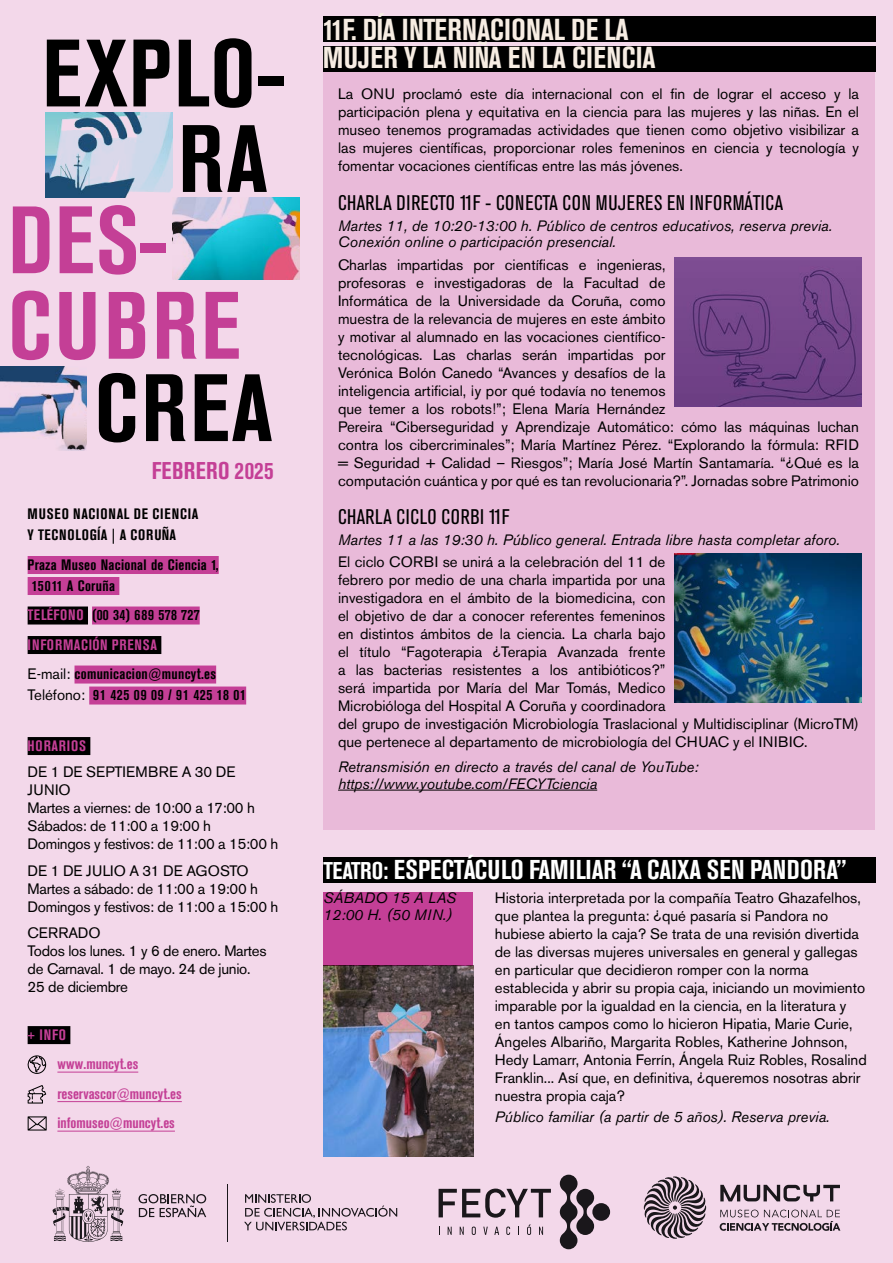
<style>
.page{position:relative;width:893px;height:1263px;background:#f3d8ea}
.page>*{position:absolute;margin:0;border:0;box-sizing:border-box;transform-origin:0 0}
.t1{font:700 condensed 94.5px/85.5px "Akzidenz Grotesk BE";letter-spacing:.02em;color:#000;text-align:right}
.t2{font:700 condensed 94.5px/85.5px "Akzidenz Grotesk BE";letter-spacing:.035em;color:#c43f96}
.tipo_actividad{font:700 condensed 30px/28.5px "Akzidenz Grotesk BE";letter-spacing:.005em;color:#f7ede3}
.tipo_actividad-2{font:700 condensed 27px "Akzidenz Grotesk BE";letter-spacing:-.005em;color:#fff}
.t3{font:700 condensed 24px "Akzidenz Grotesk BE";letter-spacing:.015em;color:#c43f96}
.subtitulo{font:condensed 21px "Akzidenz Grotesk BE";letter-spacing:.02em;color:#000}
.textos{font:15px/18px "Akzidenz Grotesk BE";color:#000}
.textos_taller{font:15px/18px "Akzidenz Grotesk BE";color:#000}
.reservas_publico_etc{font:italic 15px/16.5px "Akzidenz Grotesk BE";color:#000}
.textos-2{font:15px/18px "Akzidenz Grotesk BE";letter-spacing:-.02em;color:#000}
.t4{font:700 condensed 15px/21px "Akzidenz Grotesk BE";letter-spacing:.02em;color:#000}
.t5{font:700 condensed 15px "Akzidenz Grotesk BE";color:#c43f96}
.t6{font:700 condensed 15px/21px "Akzidenz Grotesk BE";letter-spacing:.055em;color:#000}
.t7{font:700 condensed 15px "Akzidenz Grotesk BE";letter-spacing:.055em;color:#c43f96}
.textos-3{font:15px/18px "Akzidenz Grotesk BE";letter-spacing:.02em;color:#000}
.s1{color:#c43f96}
.s2{font-weight:400;font-stretch:normal}
.s3{font-size:24px}
</style>
<div class="page">
<img style="left:46px;top:113px;width:127px;height:84px">
<img style="left:0;top:366px;width:87px;height:84px">
<img style="left:173px;top:197px;width:126px;height:83px">
<div style="left:324px;top:49px;width:551px;height:781px;background:#e9bad9"></div>
<div style="left:28px;top:556px;width:191px;height:18px;background:#c43f96"></div>
<div style="left:28px;top:577px;width:91px;height:18px;background:#c43f96"></div>
<div style="left:28px;top:606px;width:60px;height:18px;background:#000"></div>
<div style="left:92px;top:606px;width:108px;height:18px;background:#c43f96"></div>
<div style="left:28px;top:636px;width:133px;height:18px;background:#000"></div>
<div style="left:75px;top:665px;width:141px;height:18px;background:#c43f96"></div>
<div style="left:89px;top:686px;width:157px;height:18px;background:#c43f96"></div>
<div style="left:28px;top:737px;width:62px;height:18px;background:#000"></div>
<div style="left:28px;top:1026px;width:42px;height:18px;background:#000"></div>
<hr style="left:57px;top:1072px;width:81px;height:1px;background:#c43f96">
<hr style="left:57px;top:1101px;width:125px;height:1px;background:#c43f96">
<hr style="left:57px;top:1131px;width:118px;height:1px;background:#c43f96">
<svg style="left:27px;top:1055px;width:19px;height:19px"></svg>
<svg style="left:28px;top:1085px;width:18px;height:18px"></svg>
<svg style="left:28px;top:1116px;width:19px;height:14px"></svg>
<svg style="left:644px;top:1176px;width:62px;height:63px"></svg>
<svg style="left:720px;top:1209px;width:120px;height:22px"></svg>
<svg style="left:720px;top:1185px;width:120px;height:16px"></svg>
<svg style="left:448px;top:1227px;width:4px;height:8px"></svg>
<svg style="left:460px;top:1227px;width:4px;height:8px"></svg>
<svg style="left:472px;top:1226px;width:4px;height:9px"></svg>
<svg style="left:483px;top:1227px;width:5px;height:8px"></svg>
<svg style="left:494px;top:1227px;width:5px;height:8px"></svg>
<svg style="left:506px;top:1226px;width:4px;height:9px"></svg>
<svg style="left:527px;top:1224px;width:4px;height:11px"></svg>
<svg style="left:539px;top:1227px;width:4px;height:8px"></svg>
<svg style="left:560px;top:1175px;width:34px;height:74px"></svg>
<div style="left:592px;top:1203px;width:18px;height:18px;background:#1a171b;border-radius:50%"></div>
<svg style="left:439px;top:1188px;width:112px;height:30px"></svg>
<svg style="left:53px;top:1166px;width:71px;height:76px"></svg>
<hr style="left:227px;top:1184px;width:1px;height:58px;background:#1a171b">
<svg style="left:138px;top:1194px;width:68px;height:23px"></svg>
<svg style="left:244px;top:1194px;width:153px;height:36px"></svg>
<div style="left:323px;top:16px;width:552px;height:26px;background:#000"></div>
<hr style="left:338px;top:790px;width:259px;height:1px;background:#000">
<img style="left:674px;top:257px;width:187px;height:149px">
<img style="left:674px;top:554px;width:187px;height:149px">
<div style="left:324px;top:892px;width:149px;height:73px;background:#c43f96"></div>
<div style="left:324px;top:857px;width:552px;height:26px;background:#000"></div>
<img style="left:324px;top:965px;width:149px;height:191px">
<div style="left:323px;top:46px;width:552px;height:25px;background:#000"></div>
<p class="t1" style="left:42px;top:32px;width:247px">EXPLO-<br>RA</p>
<p class="t2" style="left:8px;top:199px;width:234px">DES-<br>CUBRE</p>
<p class="t1" style="left:95px;top:367px;width:180px">CREA</p>
<p class="t3" style="left:152px;top:457px;width:123px">FEBRERO 2025</p>
<p class="t6" style="left:28px;top:503px;width:172px">MUSEO NACIONAL DE CIENCIA<br>Y TECNOLOGÍA | A CORUÑA</p>
<p class="t4" style="left:28px;top:554px;width:193px">Praza Museo Nacional de Ciencia 1,<br>15011 A Coruña</p>
<p class="t4" style="left:28px;top:604px;width:174px"><span class="s1">TELÉFONO</span> (00 34) 689 578 727</p>
<p class="t7" style="left:28px;top:636px;width:131px">INFORMACIÓN PRENSA</p>
<p class="t4" style="left:28px;top:663px;width:220px"><span class="s2">E-mail:</span> comunicacion@muncyt.es<br><span class="s2">Teléfono:</span> 91 425 09 09 / 91 425 18 01</p>
<p class="t7" style="left:28px;top:737px;width:60px">HORARIOS</p>
<p class="textos-3" style="left:28px;top:763px;width:209px">DE 1 DE SEPTIEMBRE A 30 DE<br>JUNIO</p>
<p class="textos-2" style="left:28px;top:799px;width:229px">Martes a viernes: de 10:00 a 17:00 h</p>
<p class="textos-2" style="left:28px;top:817px;width:185px">Sábados: de 11:00 a 19:00 h</p>
<p class="textos-2" style="left:28px;top:835px;width:252px">Domingos y festivos: de 11:00 a 15:00 h</p>
<p class="textos" style="left:28px;top:861px;width:222px">DE 1 DE JULIO A 31 DE AGOSTO</p>
<p class="textos-2" style="left:28px;top:879px;width:232px">Martes a sábado: de 11:00 a 19:00 h</p>
<p class="textos-2" style="left:28px;top:897px;width:252px">Domingos y festivos: de 11:00 a 15:00 h</p>
<p class="textos" style="left:28px;top:924px;width:74px">CERRADO</p>
<p class="textos-2" style="left:28px;top:942px;width:240px">Todos los lunes. 1 y 6 de enero. Martes de Carnaval. 1 de mayo. 24 de junio.</p>
<p class="textos-2" style="left:28px;top:978px;width:102px">25 de diciembre</p>
<p class="t5" style="left:28px;top:1026px;width:40px">+ INFO</p>
<p class="t5" style="left:57px;top:1055px;width:82px">www.muncyt.es</p>
<p class="t5" style="left:57px;top:1085px;width:126px">reservascor@muncyt.es</p>
<p class="t5" style="left:57px;top:1114px;width:119px">infomuseo@muncyt.es</p>
<p class="tipo_actividad" style="left:323px;top:16px;width:334px">11F. DÍA INTERNACIONAL DE LA<br>MUJER Y LA NIÑA EN LA CIENCIA</p>
<p class="textos" style="left:338px;top:85px;width:522px;text-align:justify">La ONU proclamó este día internacional con el fin de lograr el acceso y la participación plena y equitativa en la ciencia para las mujeres y las niñas. En el museo tenemos programadas actividades que tienen como objetivo visibilizar a las mujeres científicas, proporcionar roles femeninos en ciencia y tecnología y fomentar vocaciones científicas entre las más jóvenes.</p>
<p class="subtitulo" style="left:338px;top:191px;width:447px">CHARLA DIRECTO 11F - CONECTA CON MUJERES EN INFORMÁTICA</p>
<p class="reservas_publico_etc" style="left:338px;top:217px;width:496px">Martes 11, de 10:20-13:00 h. Público de centros educativos, reserva previa.<br>Conexión online o participación presencial.</p>
<p class="textos" style="left:338px;top:255px;width:522px">Charlas impartidas por científicas e ingenieras,<br>profesoras e investigadoras de la Facultad de<br>Informática de la Universidade da Coruña, como<br>muestra de la relevancia de mujeres en este ámbito<br>y motivar al alumnado en las vocaciones científico-<br>tecnológicas. Las charlas serán impartidas por<br>Verónica Bolón Canedo “Avances y desafíos de la<br>inteligencia artificial, ¡y por qué todavía no tenemos<br>que temer a los robots!”; Elena María Hernández<br>Pereira “Ciberseguridad y Aprendizaje Automático: cómo las máquinas luchan contra los cibercriminales”; María Martínez Pérez. “Explorando la fórmula: RFID = Seguridad + Calidad – Riesgos”; María José Martín Santamaría. “¿Qué es la computación cuántica y por qué es tan revolucionaria?”. Jornadas sobre Patrimonio</p>
<p class="subtitulo" style="left:338px;top:505px;width:173px">CHARLA CICLO CORBI 11F</p>
<p class="reservas_publico_etc" style="left:338px;top:532px;width:503px">Martes 11 a las 19:30 h. Público general. Entrada libre hasta completar aforo.</p>
<p class="textos" style="left:338px;top:553px;width:522px">El ciclo CORBI se unirá a la celebración del 11 de<br>febrero por medio de una charla impartida por una<br>investigadora en el ámbito de la biomedicina, con<br>el objetivo de dar a conocer referentes femeninos<br>en distintos ámbitos de la ciencia. La charla bajo<br>el título “Fagoterapia ¿Terapia Avanzada frente<br>a las bacterias resistentes a los antibióticos?”<br>será impartida por María del Mar Tomás, Medico<br>Microbióloga del Hospital A Coruña y coordinadora<br>del grupo de investigación Microbiología Traslacional y Multidisciplinar (MicroTM) que pertenece al departamento de microbiología del CHUAC y el INIBIC.</p>
<p class="reservas_publico_etc" style="left:338px;top:759px;width:362px">Retransmisión en directo a través del canal de YouTube: https://www.youtube.com/FECYTciencia</p>
<p class="tipo_actividad-2" style="left:324px;top:854px;width:524px"><span class="s3">TEATRO:</span> ESPECTÁCULO FAMILIAR “A CAIXA SEN PANDORA”</p>
<p class="reservas_publico_etc" style="left:324px;top:890px;width:134px">SÁBADO 15 A LAS<br>12:00 H. (50 MIN.)</p>
<p class="textos_taller" style="left:495px;top:889px;width:373px">Historia interpretada por la compañía Teatro Ghazafelhos, que plantea la pregunta: ¿qué pasaría si Pandora no hubiese abierto la caja? Se trata de una revisión divertida de las diversas mujeres universales en general y gallegas en particular que decidieron romper con la norma establecida y abrir su propia caja, iniciando un movimiento imparable por la igualdad en la ciencia, en la literatura y<br>en tantos campos como lo hicieron Hipatia, Marie Curie, Ángeles Albariño, Margarita Robles, Katherine Johnson, Hedy Lamarr, Antonia Ferrín, Ángela Ruiz Robles, Rosalind Franklin... Así que, en definitiva, ¿queremos nosotras abrir nuestra propia caja?</p>
<p class="reservas_publico_etc" style="left:495px;top:1109px;width:336px">Público familiar (a partir de 5 años). Reserva previa.</p>
</div>
